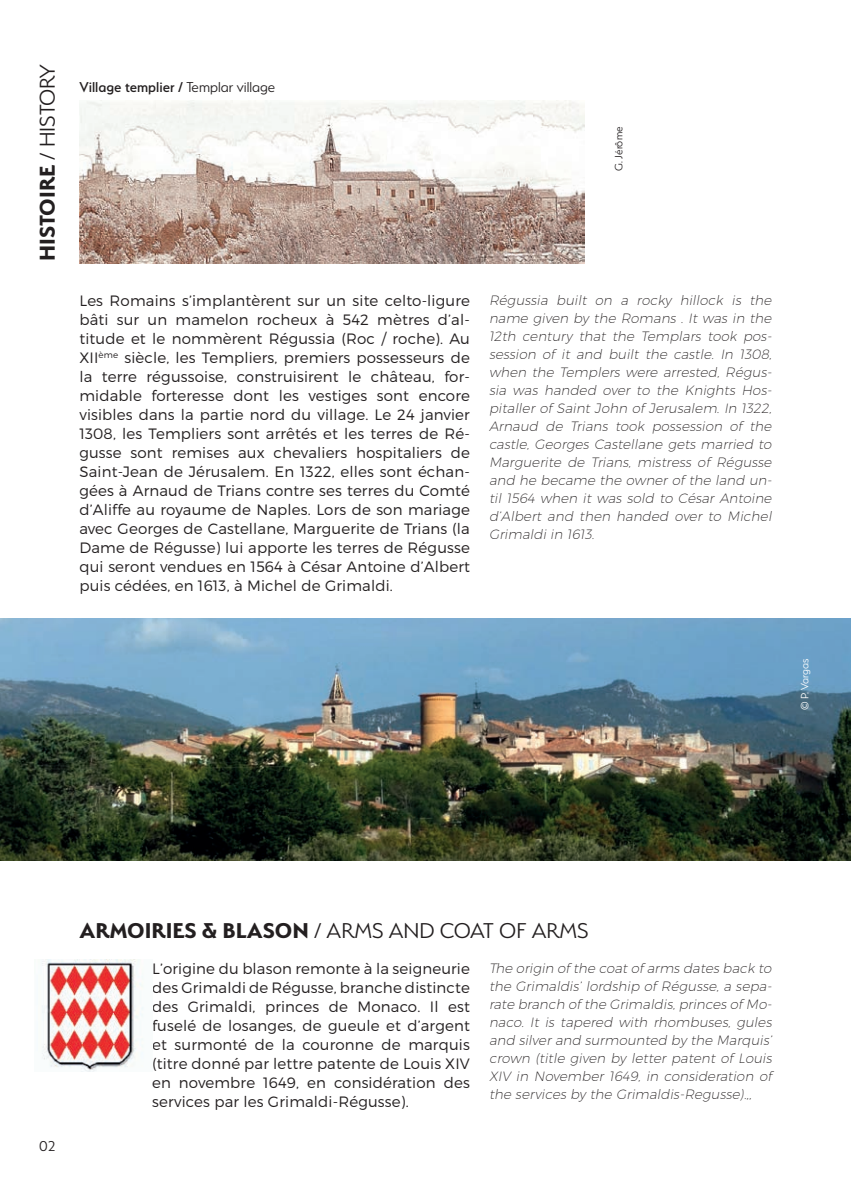
<style>
.page{position:relative;width:851px;height:1191px;background:#fff}
.page>*{position:absolute;margin:0;border:0;box-sizing:border-box;transform-origin:0 0}
.t1{font:300 24px "Serenity";color:#231f20}
.t2{font:700 24px "Serenity";color:#231f20}
.t3{font:500 16px "Serenity";color:#231f20}
.t4{font:300 16px "Serenity";color:#231f20}
.t5{font:300 15px/19px "Montserrat";letter-spacing:.01em;color:#231f20;text-align:justify}
.t6{font:italic 200 13.6px/18px "Montserrat";color:#231f20;text-align:justify}
.t7{font:300 12px "Serenity";color:#fff}
.t8{font:300 12px "Serenity";color:#231f20}
.s1{font-weight:300}
.s2{font-weight:700}
</style>
<div class="page">
<img style="left:79px;top:101px;width:505px;height:163px">
<img style="left:0;top:619px;width:850px;height:241px">
<img style="left:41px;top:959px;width:103px;height:112px">
<h1 class="t2" style="left:34px;top:261px;width:198px;rotate:-90deg">HISTOIRE <span class="s1">/ HISTORY</span></h1>
<p class="t3" style="left:79px;top:79px;width:197px">Village templier / <span class="s1">Templar village</span></p>
<p class="t8" style="left:612px;top:171px;width:46px;rotate:-90deg">G. Jérôme</p>
<p class="t5" style="left:79px;top:291px;width:392px">Les Romains s’implantèrent sur un site celto-ligure bâti sur un mamelon rocheux à 542 mètres d’al&shy;titude et le nommèrent Régussia (Roc / roche). Au XII<sup>ème</sup> siècle, les Templiers, premiers possesseurs de la terre régussoise, construisirent le château, for&shy;midable forteresse dont les vestiges sont encore visibles dans la partie nord du village. Le 24 janvier 1308, les Templiers sont arrêtés et les terres de Ré&shy;gusse sont remises aux chevaliers hospitaliers de Saint-Jean de Jérusalem. En 1322, elles sont échan&shy;gées à Arnaud de Trians contre ses terres du Comté d’Aliffe au royaume de Naples. Lors de son mariage avec Georges de Castellane, Marguerite de Trians (la Dame de Régusse) lui apporte les terres de Régusse qui seront vendues en 1564 à César Antoine d’Albert puis cédées, en 1613, à Michel de Grimaldi.</p>
<p class="t6" style="left:489px;top:290px;width:287px">Régussia built on a rocky hillock is the name given by the Romans . It was in the 12th century that the Templars took pos&shy;session of it and built the castle. In 1308, when the Templers were arrested, Régus&shy;sia was handed over to the Knights Hos&shy;pitaller of Saint John of Jerusalem. In 1322, Arnaud de Trians took possession of the castle, Georges Castellane gets married to Marguerite de Trians, mistress of Régusse and he became the owner of the land un&shy;til 1564 when it was sold to César Antoine d’Albert and then handed over to Michel Grimaldi in 1613.</p>
<p class="t7" style="left:798px;top:710px;width:53px;rotate:-90deg">© P. Vargas</p>
<p class="t4" style="left:39px;top:1138px;width:18px">02</p>
<h1 class="t1" style="left:79px;top:918px;width:510px"><span class="s2">ARMOIRIES &amp; BLASON</span> / ARMS AND COAT OF ARMS</h1>
<p class="t5" style="left:152px;top:959px;width:319px">L’origine du blason remonte à la seigneurie des Grimaldi de Régusse, branche distincte des Grimaldi, princes de Monaco. Il est fuselé de losanges, de gueule et d’argent et surmonté de la couronne de marquis (titre donné par lettre patente de Louis XIV en novembre 1649, en considération des services par les Grimaldi-Régusse).</p>
<p class="t6" style="left:489px;top:958px;width:287px;text-align:left">The origin of the coat of arms dates back to the Grimaldis’ lordship of Régusse, a sepa&shy;rate branch of the Grimaldis,princes of Mo&shy;naco. It is tapered with rhombuses, gules and silver and surmounted by the Marquis’ crown (title given by letter patent of Louis XIV in November 1649, in consideration of the services by the Grimaldis-Regusse).,,</p>
</div>
